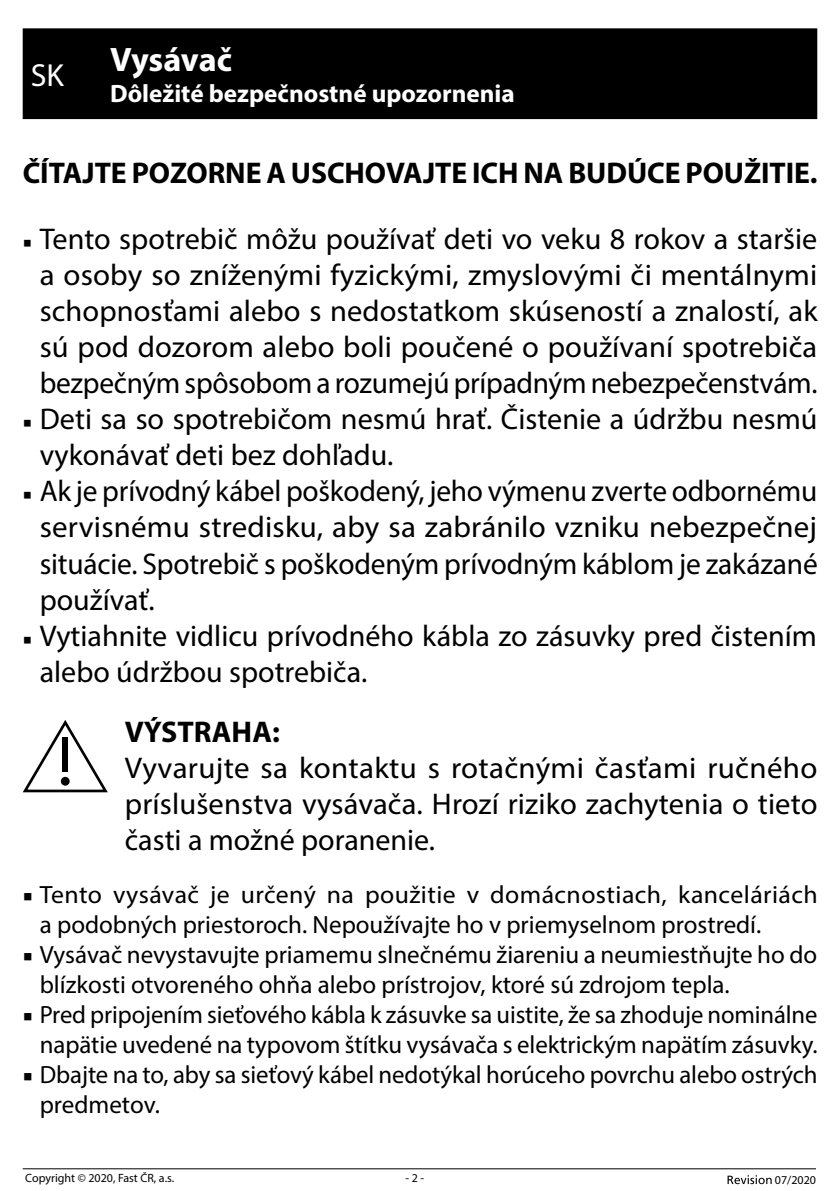
<style>
.page{position:relative;width:840px;height:1191px;background:#fff}
.page>*{position:absolute;margin:0;border:0;box-sizing:border-box;transform-origin:0 0}
.t1{font:700 34px "Myriad Pro";letter-spacing:-.01em;color:#fff}
.t2{font:32px "Myriad Pro";color:#fff}
.t3{font:30px/36px "Myriad Pro";color:#000}
.t4{font:700 30px "Myriad Pro";letter-spacing:-.005em;color:#000}
.t5{font:700 25.2px "Myriad Pro";color:#fff}
.t6{font:25px/30px "Myriad Pro";color:#000}
.t7{font:12px "Myriad Pro";color:#000}
.s1{font-family:"Minion Pro";font-size:23px}
.s2{font-family:"Minion Pro"}
</style>
<div class="page">
<hr style="left:23px;top:1168px;width:792px;height:1px;background:#000">
<svg style="left:727px;top:1175px;width:44px;height:9px"></svg>
<div style="left:23px;top:28px;width:793px;height:91px;background:#000"></div>
<svg style="left:23px;top:720px;width:85px;height:72px"></svg>
<div style="left:62px;top:737px;width:6px;height:35px;background:#000"></div>
<div style="left:61px;top:777px;width:9px;height:8px;background:#000;border-radius:50%"></div>
<p class="t2" style="left:31px;top:55px;width:35px">SK</p>
<p class="t1" style="left:110px;top:37px;width:123px">Vysávač</p>
<p class="t5" style="left:110px;top:77px;width:406px">Dôležité bezpečnostné upozornenia</p>
<p class="t4" style="left:23px;top:153px;width:795px">ČÍTAJTE POZORNE A USCHOVAJTE ICH NA BUDÚCE POUŽITIE.</p>
<p class="t3" style="left:23px;top:221px;width:796px;text-align:center"><span class="s1">■</span> Tento spotrebič môžu používať deti vo veku 8 rokov a staršie a osoby so zníženými fyzickými, zmyslovými či mentálnymi schopnosťami alebo s nedostatkom skúseností a znalostí, ak sú pod dozorom alebo boli poučené o používaní spotrebiča bezpečným spôsobom a rozumejú prípadným nebezpečenstvám.</p>
<p class="t3" style="left:40px;top:401px;width:778px;text-indent:-17px"><span class="s1">■</span> Deti sa so spotrebičom nesmú hrať. Čistenie a údržbu nesmú vykonávať deti bez dohľadu.</p>
<p class="t3" style="left:40px;top:473px;width:779px;text-align:justify;text-indent:-17px"><span class="s1">■</span> Ak je prívodný kábel poškodený, jeho výmenu zverte odbornému servisnému stredisku, aby sa zabránilo vzniku nebezpečnej situácie. Spotrebič s poškodeným prívodným káblom je zakázané používať.</p>
<p class="t3" style="left:40px;top:617px;width:778px;text-indent:-17px"><span class="s1">■</span> Vytiahnite vidlicu prívodného kábla zo zásuvky pred čistením alebo údržbou spotrebiča.</p>
<p class="t4" style="left:125px;top:712px;width:156px">VÝSTRAHA:</p>
<p class="t3" style="left:125px;top:750px;width:693px;text-align:justify">Vyvarujte sa kontaktu s rotačnými časťami ručného príslušenstva vysávača. Hrozí riziko zachytenia o tieto časti a možné poranenie.</p>
<p class="t6" style="left:40px;top:879px;width:779px;text-indent:-17px"><span class="s2">■</span> Tento vysávač je určený na použitie v domácnostiach, kanceláriách a podobných priestoroch. Nepoužívajte ho v priemyselnom prostredí.</p>
<p class="t6" style="left:40px;top:939px;width:778px;text-indent:-17px"><span class="s2">■</span> Vysávač nevystavujte priamemu slnečnému žiareniu a neumiestňujte ho do blízkosti otvoreného ohňa alebo prístrojov, ktoré sú zdrojom tepla.</p>
<p class="t6" style="left:23px;top:999px;width:795px;text-align:right"><span class="s2">■</span> Pred pripojením sieťového kábla k zásuvke sa uistite, že sa zhoduje nominálne napätie uvedené na typovom štítku vysávača s elektrickým napätím zásuvky.</p>
<p class="t6" style="left:40px;top:1059px;width:778px;text-indent:-17px"><span class="s2">■</span> Dbajte na to, aby sa sieťový kábel nedotýkal horúceho povrchu alebo ostrých predmetov.</p>
<p class="t7" style="left:25px;top:1170px;width:150px">Copyright © 2020, Fast ČR, a.s.</p>
<p class="t7" style="left:405px;top:1170px;width:20px">- 2 -</p>
<p class="t7" style="left:774px;top:1172px;width:43px">07/2020</p>
</div>
